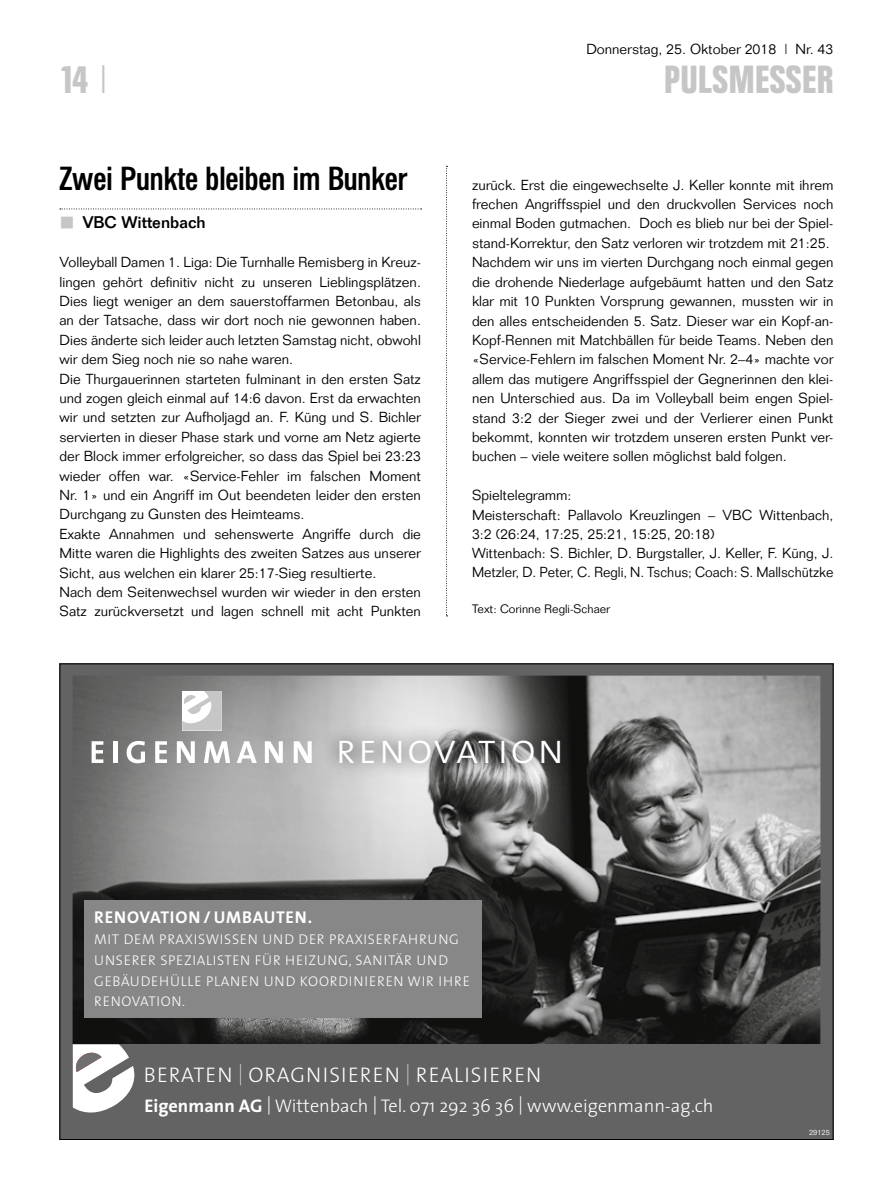
<style>
.page{position:relative;width:893px;height:1191px;background:#fff}
.page>*{position:absolute;margin:0;border:0;box-sizing:border-box;transform-origin:0 0}
.t1{font:42.6px "The Sans Light Caps";letter-spacing:.03em;color:#fff}
.t2{font:700 39px "Folio Condensed BQ";letter-spacing:.02em;color:#c6c6c6}
.t3{font:500 33px "Folio Condensed BQ";color:#000}
.t4{font:21.3px "The Sans Light Caps";letter-spacing:.05em;color:#fff}
.t5{font:300 18.3px "The Sans";color:#fff}
.t6{font:17.1px "The Sans Bold Caps";letter-spacing:.04em;color:#fff}
.t7{font:500 16.5px "Folio";color:#000}
.t8{font:300 14.25px/19.4px "Folio";color:#000}
.t9{font:300 14.1px/20.9px "The Sans";letter-spacing:.05em;color:#fff}
.t10{font:300 12px "Folio";color:#000}
.t11{font:300 7.5px "Folio";color:#fff}
.s1{font-family:"Folio";font-weight:300}
.s2{font-family:"The Sans";font-weight:300}
.s3{font-weight:700}
</style>
<div class="page">
<svg style="left:446px;top:166px;width:1px;height:450px"></svg>
<svg style="left:62px;top:665px;width:769px;height:472px;background:#6f6f6f"></svg>
<div style="left:84px;top:900px;width:398px;height:118px;background:#878787"></div>
<svg style="left:92px;top:741px;width:11px;height:22px"></svg>
<hr style="left:113px;top:741px;width:4px;height:22px;background:#fff">
<svg style="left:127px;top:741px;width:18px;height:22px"></svg>
<svg style="left:155px;top:741px;width:12px;height:22px"></svg>
<svg style="left:177px;top:741px;width:18px;height:22px"></svg>
<svg style="left:204px;top:741px;width:26px;height:22px"></svg>
<svg style="left:237px;top:741px;width:20px;height:22px"></svg>
<svg style="left:265px;top:741px;width:18px;height:22px"></svg>
<svg style="left:294px;top:741px;width:18px;height:22px"></svg>
<svg style="left:182px;top:691px;width:40px;height:39px"></svg>
<svg style="left:73px;top:1044px;width:65px;height:69px"></svg>
<svg style="left:60px;top:209px;width:362px;height:1px"></svg>
<p class="t8" style="left:586px;top:39px;width:249px">Donnerstag, 25. Oktober 2018 | Nr. 43</p>
<h2 class="t2" style="left:60px;top:58px;width:50px">14 <span class="s1">|</span></h2>
<h2 class="t2" style="left:664px;top:58px;width:171px">PULSMESSER</h2>
<h3 class="t3" style="left:60px;top:160px;width:349px">Zwei Punkte bleiben im Bunker</h3>
<p class="t7" style="left:83px;top:213px;width:124px">VBC Wittenbach</p>
<p class="t8" style="left:60px;top:252px;width:363px">Volleyball Damen 1. Liga: Die Turnhalle Remisberg in Kreuz&shy;lingen gehört definitiv nicht zu unseren Lieblingsplätzen.<br>Dies liegt weniger an dem sauerstoffarmen Betonbau, als an der Tatsache, dass wir dort noch nie gewonnen haben.<br>Dies änderte sich leider auch letzten Samstag nicht, obwohl wir dem Sieg noch nie so nahe waren.<br>Die Thurgauerinnen starteten fulminant in den ersten Satz und zogen gleich einmal auf 14:6 davon. Erst da erwachten wir und setzten zur Aufholjagd an. F. Küng und S. Bichler servierten in dieser Phase stark und vorne am Netz agierte der Block immer erfolgreicher, so dass das Spiel bei 23:23 wieder offen war. «Service-Fehler im falschen Moment Nr. 1» und ein Angriff im Out beendeten leider den ersten Durchgang zu Gunsten des Heimteams.<br>Exakte Annahmen und sehenswerte Angriffe durch die Mitte waren die Highlights des zweiten Satzes aus unserer Sicht, aus welchen ein klarer 25:17-Sieg resultierte.<br>Nach dem Seitenwechsel wurden wir wieder in den ersten Satz zurückversetzt und lagen schnell mit acht Punkten</p>
<p class="t8" style="left:472px;top:175px;width:363px">zurück. Erst die eingewechselte J. Keller konnte mit ihrem frechen Angriffsspiel und den druckvollen Services noch einmal Boden gutmachen. Doch es blieb nur bei der Spiel&shy;stand-Korrektur, den Satz verloren wir trotzdem mit 21:25.<br>Nachdem wir uns im vierten Durchgang noch einmal gegen die drohende Niederlage aufgebäumt hatten und den Satz klar mit 10 Punkten Vorsprung gewannen, mussten wir in den alles entscheidenden 5. Satz. Dieser war ein Kopf-an-Kopf-Rennen mit Matchbällen für beide Teams. Neben den «Service-Fehlern im falschen Moment Nr. 2–4» machte vor allem das mutigere Angriffsspiel der Gegnerinnen den klei&shy;nen Unterschied aus. Da im Volleyball beim engen Spiel&shy;stand 3:2 der Sieger zwei und der Verlierer einen Punkt bekommt, konnten wir trotzdem unseren ersten Punkt ver&shy;buchen – viele weitere sollen möglichst bald folgen.</p>
<p class="t8" style="left:472px;top:485px;width:363px">Spieltelegramm:<br>Meisterschaft: Pallavolo Kreuzlingen – VBC Wittenbach, 3:2 (26:24, 17:25, 25:21, 15:25, 20:18)<br>Wittenbach: S. Bichler, D. Burgstaller, J. Keller, F. Küng, J.<br>Metzler, D. Peter, C. Regli, N. Tschus; Coach: S. Mallschützke</p>
<p class="t10" style="left:472px;top:602px;width:140px">Text: Corinne Regli-Schaer</p>
<h1 class="t1" style="left:335px;top:713px;width:231px">renovation</h1>
<p class="t6" style="left:94px;top:902px;width:219px">RENOVATION / UMBAUTEN.</p>
<p class="t9" style="left:94px;top:928px;width:377px">MIT DEM PRAXISWISSEN UND DER PRAXISERFAHRUNG UNSERER SPEZIALISTEN FÜR HEIZUNG, SANITÄR UND GEBÄUDEHÜLLE PLANEN UND KOORDINIEREN WIR IHRE RENOVATION.</p>
<h3 class="t4" style="left:144px;top:1056px;width:399px">BERATEN <span class="s2">|</span> ORAGNISIEREN <span class="s2">|</span> REALISIEREN</h3>
<p class="t5" style="left:145px;top:1090px;width:570px"><span class="s3">Eigenmann AG</span> | Wittenbach | Tel. 071 292 36 36 | www.eigenmann-ag.ch</p>
<p class="t11" style="left:809px;top:1127px;width:22px">29125</p>
</div>
